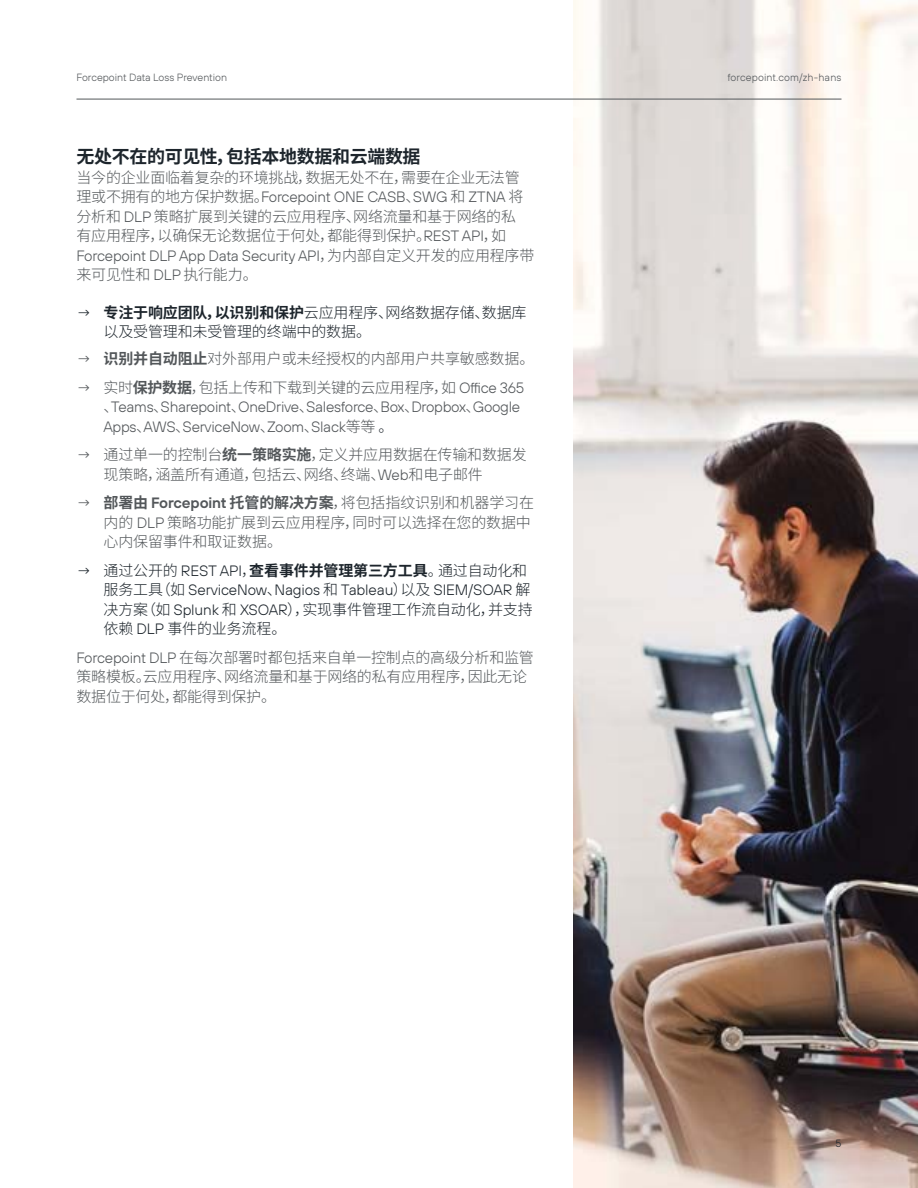
<style>
.page{position:relative;width:918px;height:1188px;background:#fff}
.page>*{position:absolute;margin:0;border:0;box-sizing:border-box;transform-origin:0 0}
.t1{font:700 18px "Noto Sans SC";letter-spacing:-.02em;color:#1d252c}
.t2{font:300 15px/19.5px "Noto Sans SC";letter-spacing:-.015em;color:#53575a}
.t3{font:300 15px/19.5px "FP Sans";letter-spacing:-.02em;color:#53575a}
.t4{font:300 15px/19.5px "Noto Sans SC";letter-spacing:-.01em;color:#1d252c}
.t5{font:300 15px "FP Sans";letter-spacing:-.01em;color:#1d252c}
.t6{font:300 10.5px "FP Sans";color:#53575a}
.t7{font:300 10.5px "FP Sans";color:#1d252c}
.s1{font-family:"Noto Sans SC"}
.s2{font-family:"FP Sans"}
.s3{font-weight:700}
.s4{font-family:"Noto Sans SC";color:#1d252c}
.s5{font-family:"FP Sans";font-weight:600}
</style>
<div class="page">
<img style="left:574px;top:0;width:344px;height:1188px">
<hr style="left:76px;top:99px;width:766px;height:1px;background:#53575a">
<p class="t6" style="left:77px;top:71px;width:152px">Forcepoint Data Loss Prevention</p>
<p class="t6" style="left:727px;top:71px;width:116px">forcepoint.com/zh-hans</p>
<p class="t1" style="left:76px;top:146px;width:346px">无处不在的可见性，包括本地数据和云端数据</p>
<p class="t2" style="left:76px;top:168px;width:445px">当今的企业面临着复杂的环境挑战，数据无处不在，需要在企业无法管</p>
<p class="t3" style="left:76px;top:187px;width:449px"><span class="s1">理或不拥有的地方保护数据。</span>Forcepoint ONE CASB<span class="s1">、</span>SWG <span class="s1">和</span> ZTNA <span class="s1">将</span></p>
<p class="t2" style="left:76px;top:207px;width:441px">分析和 <span class="s2">DLP</span> 策略扩展到关键的云应用程序、网络流量和基于网络的私有应用程序，以确保无论数据位于何处，都能得到保护。<span class="s2">REST API</span>，如</p>
<p class="t3" style="left:76px;top:245px;width:459px">Forcepoint DLP App Data Security API<span class="s1">，为内部自定义开发的应用程序带</span></p>
<p class="t2" style="left:76px;top:265px;width:183px">来可见性和 <span class="s2">DLP</span> 执行能力。</p>
<p class="t4" style="left:104px;top:303px;width:425px;text-indent:-27px"><span class="s2">→</span> <span class="s3">专注于响应团队，以识别和保护</span>云应用程序、网络数据存储、数据库以及受管理和未受管理的终端中的数据。</p>
<p class="t2" style="left:76px;top:349px;width:459px"><span class="s2">→</span> <span class="s3">识别并自动阻止</span>对外部用户或未经授权的内部用户共享敏感数据。</p>
<p class="t2" style="left:76px;top:378px;width:449px"><span class="s2">→</span> 实时<span class="s3">保护数据</span>，包括上传和下载到关键的云应用程序，如 <span class="s2">Office 365</span></p>
<p class="t3" style="left:103px;top:397px;width:418px"><span class="s1">、</span>Teams<span class="s1">、</span>Sharepoint<span class="s1">、</span>OneDrive<span class="s1">、</span>Salesforce<span class="s1">、</span>Box<span class="s1">、</span>Dropbox<span class="s1">、</span>Google<br>Apps<span class="s1">、</span>AWS<span class="s1">、</span>ServiceNow<span class="s1">、</span>Zoom<span class="s1">、</span>Slack<span class="s1">等等</span> <span class="s4">。</span></p>
<p class="t2" style="left:104px;top:445px;width:425px;text-indent:-27px"><span class="s2">→</span> 通过单一的控制台<span class="s3">统一策略实施</span>，定义并应用数据在传输和数据发现策略，涵盖所有通道，包括云、网络、终端、<span class="s2">Web</span>和电子邮件</p>
<p class="t2" style="left:104px;top:493px;width:432px;text-indent:-27px"><span class="s2">→</span> <span class="s3">部署由</span> <span class="s5">Forcepoint</span> <span class="s3">托管的解决方案</span>，将包括指纹识别和机器学习在内的 <span class="s2">DLP</span> 策略功能扩展到云应用程序，同时可以选择在您的数据中心内保留事件和取证数据。</p>
<p class="t4" style="left:77px;top:561px;width:452px"><span class="s2">→</span> 通过公开的 <span class="s2">REST API</span>，<span class="s3">查看事件并管理第三方工具</span>。通过自动化和</p>
<p class="t5" style="left:104px;top:581px;width:429px"><span class="s1">服务工具（如</span> ServiceNow<span class="s1">、</span>Nagios <span class="s1">和</span> Tableau<span class="s1">）以及</span> SIEM/SOAR <span class="s1">解</span></p>
<p class="t4" style="left:103px;top:600px;width:431px">决方案（如 <span class="s2">Splunk</span> 和 <span class="s2">XSOAR</span>），实现事件管理工作流自动化，并支持依赖 <span class="s2">DLP</span> 事件的业务流程。</p>
<p class="t2" style="left:77px;top:648px;width:459px"><span class="s2">Forcepoint DLP</span> 在每次部署时都包括来自单一控制点的高级分析和监管策略模板。云应用程序、网络流量和基于网络的私有应用程序，因此无论数据位于何处，都能得到保护。</p>
<p class="t7" style="left:836px;top:1137px;width:7px">5</p>
</div>
